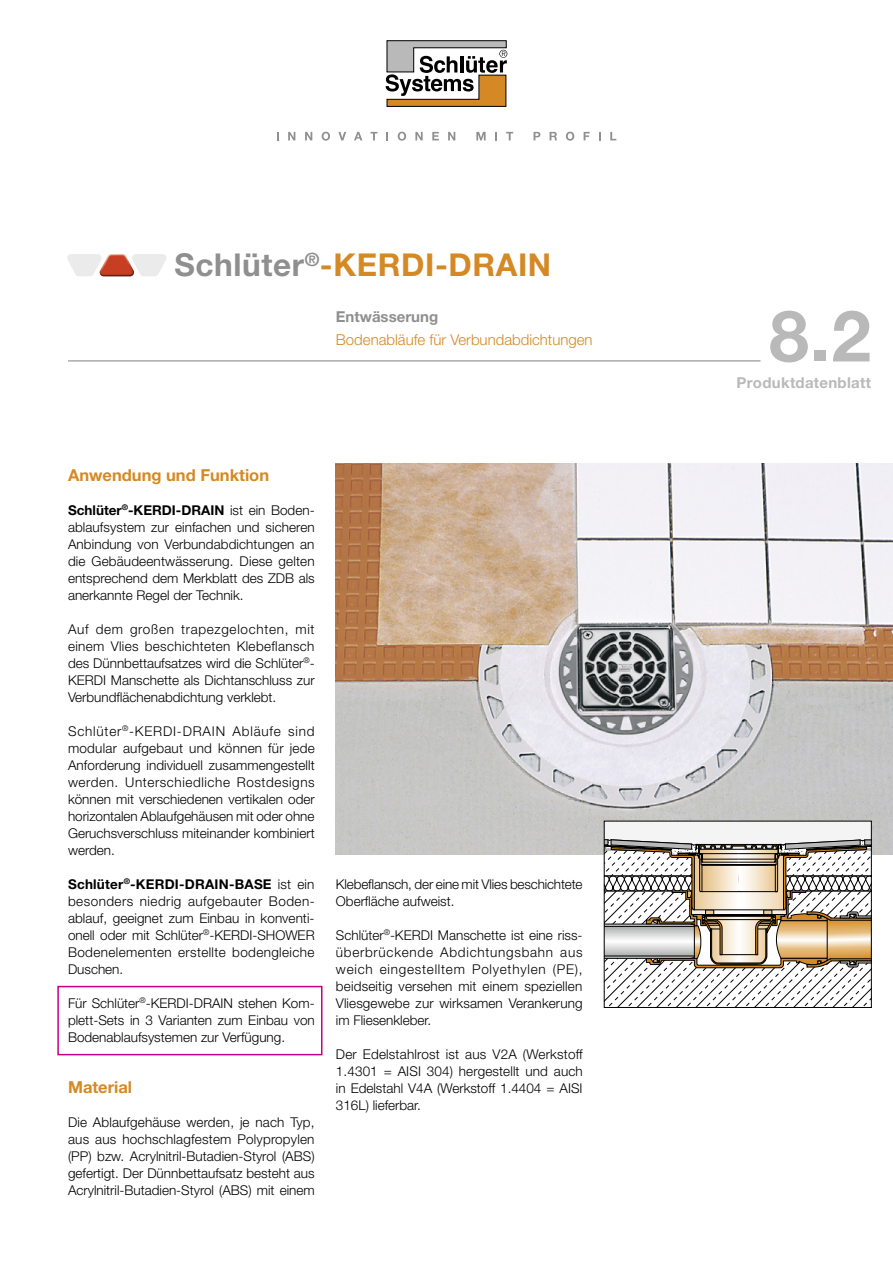
<style>
.page{position:relative;width:893px;height:1263px;background:#fff}
.page>*{position:absolute;margin:0;border:0;box-sizing:border-box;transform-origin:0 0}
.t1{font:700 71.25px "Helvetica Neue LT Pro";color:#b9b9ba}
.t2{font:700 31.5px "Helvetica Neue LT Pro";letter-spacing:.02em;color:#d58925}
.t3{font:700 16.5px "Helvetica Neue LT Pro";color:#d58925}
.t4{font:300 15px "Helvetica Neue LT Pro";color:#d58925}
.t5{font:700 15px "Helvetica Neue LT Pro";letter-spacing:.02em;color:#b9b9ba}
.t6{font:700 15px "Helvetica Neue LT Pro";color:#8f8f8f}
.t7{font:300 13.5px/17px "Helvetica Neue LT Pro";color:#000;text-align:justify}
.s1{color:#8f8f8f}
.s2{font-weight:700}
</style>
<div class="page">
<img style="left:336px;top:463px;width:557px;height:392px">
<div style="left:604px;top:821px;width:267px;height:186px;background:#f4f4f4"></div>
<svg style="left:606px;top:839px;width:264px;height:167px"></svg>
<hr style="left:702px;top:891px;width:75px;height:1px;background:#000">
<div style="left:604px;top:821px;width:268px;height:187px;border:1px solid #000"></div>
<svg style="left:386px;top:40px;width:121px;height:67px"></svg>
<svg style="left:288px;top:132px;width:7px;height:8px"></svg>
<svg style="left:305px;top:132px;width:7px;height:8px"></svg>
<svg style="left:322px;top:132px;width:8px;height:9px"></svg>
<svg style="left:338px;top:132px;width:8px;height:8px"></svg>
<svg style="left:354px;top:132px;width:8px;height:8px"></svg>
<svg style="left:370px;top:132px;width:7px;height:8px"></svg>
<svg style="left:386px;top:132px;width:2px;height:8px"></svg>
<svg style="left:398px;top:132px;width:8px;height:9px"></svg>
<svg style="left:415px;top:132px;width:8px;height:8px"></svg>
<svg style="left:432px;top:132px;width:7px;height:8px"></svg>
<svg style="left:448px;top:132px;width:7px;height:8px"></svg>
<svg style="left:476px;top:132px;width:10px;height:8px"></svg>
<svg style="left:495px;top:132px;width:2px;height:8px"></svg>
<svg style="left:506px;top:132px;width:7px;height:8px"></svg>
<svg style="left:534px;top:132px;width:6px;height:8px"></svg>
<svg style="left:550px;top:132px;width:7px;height:8px"></svg>
<svg style="left:566px;top:132px;width:8px;height:9px"></svg>
<svg style="left:584px;top:132px;width:6px;height:8px"></svg>
<svg style="left:599px;top:132px;width:2px;height:8px"></svg>
<svg style="left:610px;top:132px;width:6px;height:8px"></svg>
<hr style="left:68px;top:360px;width:692px;height:1px;background:#8f8f8f">
<svg style="left:67px;top:254px;width:99px;height:22px"></svg>
<div style="left:57px;top:986px;width:265px;height:69px;border:2px solid #c60086"></div>
<h2 class="t2" style="left:174px;top:246px;width:378px"><span class="s1">Schlüter</span><sup>®</sup>-KERDI-DRAIN</h2>
<p class="t6" style="left:336px;top:307px;width:104px">Entwässerung</p>
<p class="t4" style="left:336px;top:330px;width:258px">Bodenabläufe für Verbundabdichtungen</p>
<p class="t3" style="left:68px;top:464px;width:203px">Anwendung und Funktion</p>
<p class="t7" style="left:68px;top:501px;width:248px"><span class="s2">Schlüter</span><sup>®</sup><span class="s2">-KERDI-DRAIN</span> ist ein Boden&shy;ablaufsystem zur einfachen und sicheren Anbindung von Verbundabdichtungen an die Gebäudeentwässerung. Diese gelten entsprechend dem Merkblatt des ZDB als anerkannte Regel der Technik.</p>
<p class="t7" style="left:68px;top:620px;width:248px">Auf dem großen trapezgelochten, mit einem Vlies beschichteten Klebeflansch des Dünnbettaufsatzes wird die Schlüter<sup>®</sup>- KERDI Manschette als Dichtanschluss zur Verbundflächenabdichtung verklebt.</p>
<p class="t7" style="left:68px;top:722px;width:248px">Schlüter<sup>®</sup>-KERDI-DRAIN Abläufe sind modular aufgebaut und können für jede Anforderung individuell zusammengestellt werden. Unterschiedliche Rostdesigns können mit verschiedenen vertikalen oder horizontalen Ablaufgehäusen mit oder ohne Geruchsverschluss miteinander kombiniert werden.</p>
<p class="t7" style="left:68px;top:875px;width:248px"><span class="s2">Schlüter</span><sup>®</sup><span class="s2">-KERDI-DRAIN-BASE</span> ist ein besonders niedrig aufgebauter Boden&shy;ablauf, geeignet zum Einbau in konventi&shy;onell oder mit Schlüter<sup>®</sup>-KERDI-SHOWER Bodenelementen erstellte bodengleiche Duschen.</p>
<p class="t7" style="left:68px;top:994px;width:248px">Für Schlüter<sup>®</sup>-KERDI-DRAIN stehen Kom&shy;plett-Sets in 3 Varianten zum Einbau von Bodenablaufsystemen zur Verfügung.</p>
<p class="t3" style="left:68px;top:1077px;width:66px">Material</p>
<p class="t7" style="left:68px;top:1113px;width:248px">Die Ablaufgehäuse werden, je nach Typ, aus aus hochschlagfestem Polypropylen (PP) bzw. Acrylnitril-Butadien-Styrol (ABS) gefertigt. Der Dünnbettaufsatz besteht aus Acrylnitril-Butadien-Styrol (ABS) mit einem</p>
<p class="t7" style="left:336px;top:875px;width:248px">Klebeflansch, der eine mit Vlies beschichtete<br>Oberfläche aufweist.</p>
<p class="t7" style="left:336px;top:926px;width:248px;text-align:left">Schlüter<sup>®</sup>-KERDI Manschette ist eine riss&shy;überbrückende Abdichtungsbahn aus weich eingestelltem Polyethylen (PE), beidseitig versehen mit einem speziellen Vliesgewebe zur wirksamen Verankerung im Fliesenkleber.</p>
<p class="t7" style="left:336px;top:1045px;width:248px">Der Edelstahlrost ist aus V2A (Werkstoff 1.4301 = AISI 304) hergestellt und auch in Edelstahl V4A (Werkstoff 1.4404 = AISI 316L) lieferbar.</p>
<h1 class="t1" style="left:769px;top:292px;width:103px">8.2</h1>
<p class="t5" style="left:736px;top:373px;width:136px">Produktdatenblatt</p>
</div>
